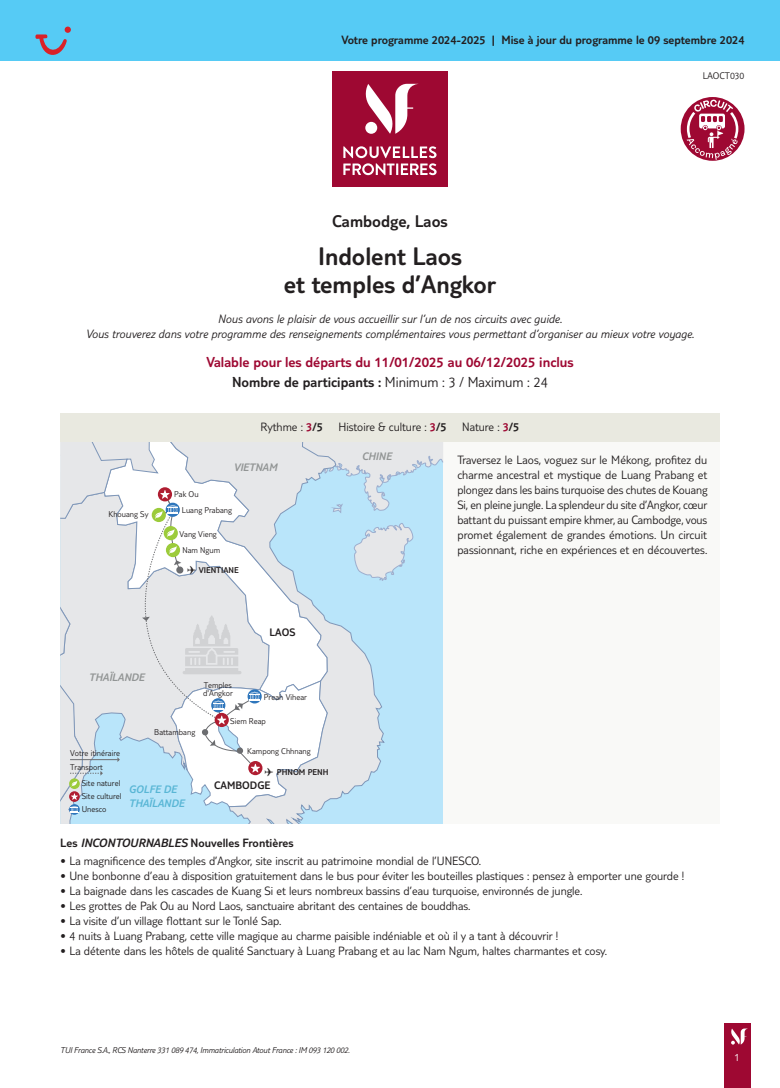
<style>
.page{position:relative;width:780px;height:1088px;background:#fff}
.page>*{position:absolute;margin:0;border:0;box-sizing:border-box;transform-origin:0 0}
.t1{font:300 26.25px/27.5px "TUI Type";color:#231f20;text-align:center}
.t2{font:300 17.5px "TUI Type";color:#231f20}
.t3{font:300 15px/19.8px "TUI Type";color:#9e0832;text-align:center}
.t4{font:300 12.5px/15px "TUI Type";color:#231f20;text-align:justify}
.t5{font:italic 300 12.5px/15px "TUI Type";color:#231f20;text-align:center}
.t6{font:300 12.5px "TUI Type";color:#231f20}
.t7{font:italic 300 11.25px "TUI Type";color:#929595}
.t8{font:italic 300 11.25px/13.5px "TUI Type";color:#59b6d5}
.t9{font:300 11.25px "TUI Type";color:#231f20}
.t10{font:300 11.25px "TUI Type";color:#fff}
.t11{font:300 10px "TUI Type";color:#231f20}
.t12{font:300 8.75px/12.9px "TUI Type";color:#231f20}
.t13{font:italic 300 8.75px "TUI Type";letter-spacing:-.02em;color:#231f20}
.t14{font:300 8.75px "TUI Type";color:#231f20}
.s1{color:#231f20}
.s2{color:#9e0832}
.s3{font-style:inherit}
.s4{font-size:22.88px;color:#6c6d70}
.s5{font-size:35.62px;color:#6c6d70}
.s6{font-style:italic}
</style>
<div class="page">
<div style="left:724px;top:1023px;width:26px;height:65px;background:#9e0832"></div>
<svg style="left:731px;top:1028px;width:17px;height:16px"></svg>
<div style="left:60px;top:441px;width:659px;height:383px;background:#f9f9f7"></div>
<div style="left:0;top:0;width:780px;height:60px;background:#56cbf5"></div>
<div style="left:332px;top:72px;width:115px;height:115px;background:#9e0832"></div>
<svg style="left:343px;top:146px;width:93px;height:29px"></svg>
<svg style="left:365px;top:84px;width:52px;height:50px"></svg>
<div style="left:60px;top:441px;width:383px;height:383px;background:#b9e5fa"></div>
<svg style="left:384px;top:441px;width:59px;height:139px"></svg>
<svg style="left:248px;top:441px;width:136px;height:383px"></svg>
<svg style="left:60px;top:441px;width:267px;height:382px;background:#e1e8ed"></svg>
<div style="left:60px;top:413px;width:659px;height:28px;background:#e9e9e0"></div>
<svg style="left:35px;top:27px;width:36px;height:28px"></svg>
<div style="left:680px;top:97px;width:64px;height:64px;background:#9e0832;border-radius:50%"></div>
<svg style="left:685px;top:100px;width:54px;height:60px"></svg>
<p class="t6" style="left:341px;top:33px;width:404px">Votre programme 2024-2025 | Mise à jour du programme le 09 septembre 2024</p>
<p class="t11" style="left:702px;top:70px;width:43px">LAOCT030</p>
<h2 class="t2" style="left:332px;top:211px;width:117px">Cambodge, Laos</h2>
<h1 class="t1" style="left:284px;top:242px;width:214px">Indolent Laos<br>et temples d’Angkor</h1>
<p class="t5" style="left:86px;top:312px;width:610px">Nous avons le plaisir de vous accueillir sur l’un de nos circuits avec guide.<br>Vous trouverez dans votre programme des renseignements complémentaires vous permettant d’organiser au mieux votre voyage.</p>
<p class="t3" style="left:206px;top:352px;width:368px">Valable pour les départs du 11/01/2025 au 06/12/2025 inclus<br><span class="s1">Nombre de participants :</span> <span class="s1">Minimum : 3 / Maximum : 24</span></p>
<p class="t12" style="left:109px;top:508px;width:41px">Khouang Sy</p>
<p class="t4" style="left:260px;top:419px;width:64px">Rythme : <span class="s2">3</span><span class="s3">/5</span></p>
<p class="t4" style="left:338px;top:419px;width:110px">Histoire &amp; culture : <span class="s2">3</span><span class="s3">/5</span></p>
<p class="t4" style="left:462px;top:419px;width:59px">Nature : <span class="s2">3</span><span class="s3">/5</span></p>
<p class="t12" style="left:160px;top:487px;width:40px"><span class="s4">•</span> Pak Ou</p>
<p class="t7" style="left:234px;top:460px;width:45px">VIETNAM</p>
<p class="t12" style="left:167px;top:503px;width:66px"><span class="s4">•</span> Luang Prabang</p>
<p class="t12" style="left:168px;top:544px;width:54px"><span class="s4">•</span> Nam Ngum</p>
<p class="t12" style="left:179px;top:527px;width:39px">Vang Vieng</p>
<p class="t14" style="left:187px;top:565px;width:53px">✈ VIENTIANE</p>
<p class="t7" style="left:362px;top:450px;width:31px">CHINE</p>
<p class="t4" style="left:457px;top:452px;width:251px">Traversez le Laos, voguez sur le Mékong, profitez du charme ancestral et mystique de Luang Prabang et plongez dans les bains turquoise des chutes de Kouang Si, en pleine jungle. La splendeur du site d’Angkor, cœur battant du puissant empire khmer, au Cambodge, vous promet également de grandes émotions. Un circuit passionnant, riche en expériences et en découvertes.</p>
<p class="t7" style="left:89px;top:671px;width:57px">THAÏLANDE</p>
<p class="t12" style="left:203px;top:680px;width:31px;line-height:8.1px">Temples d'Angkor</p>
<p class="t9" style="left:270px;top:625px;width:27px">LAOS</p>
<p class="t12" style="left:264px;top:691px;width:45px">Preah Vihear</p>
<p class="t12" style="left:230px;top:715px;width:37px">Siem Reap</p>
<p class="t12" style="left:70px;top:746px;width:52px;line-height:13.6px">Votre itinéraire<br>Transport</p>
<p class="t12" style="left:82px;top:777px;width:41px">Site naturel<br>Site culturel<br>Unesco</p>
<p class="t12" style="left:154px;top:725px;width:42px">Battambang</p>
<p class="t8" style="left:129px;top:782px;width:57px">GOLFE DE<br>THAÏLANDE</p>
<p class="t12" style="left:247px;top:744px;width:65px">Kampong Chhnang</p>
<p class="t14" style="left:247px;top:767px;width:83px"><span class="s5">•</span>✈ PHNOM PENH</p>
<p class="t9" style="left:214px;top:778px;width:58px">CAMBODGE</p>
<p class="t6" style="left:60px;top:835px;width:235px">Les <span class="s6">INCONTOURNABLES</span> Nouvelles Frontières</p>
<p class="t4" style="left:60px;top:853px;width:422px">• La magnificence des temples d’Angkor, site inscrit au patrimoine mondial de l’UNESCO.</p>
<p class="t4" style="left:60px;top:868px;width:625px">• Une bonbonne d’eau à disposition gratuitement dans le bus pour éviter les bouteilles plastiques : pensez à emporter une gourde !</p>
<p class="t4" style="left:60px;top:883px;width:524px">• La baignade dans les cascades de Kuang Si et leurs nombreux bassins d’eau turquoise, environnés de jungle.</p>
<p class="t4" style="left:60px;top:898px;width:412px">• Les grottes de Pak Ou au Nord Laos, sanctuaire abritant des centaines de bouddhas.</p>
<p class="t4" style="left:60px;top:913px;width:223px">• La visite d’un village flottant sur le Tonlé Sap.</p>
<p class="t4" style="left:60px;top:928px;width:499px">• 4 nuits à Luang Prabang, cette ville magique au charme paisible indéniable et où il y a tant à découvrir !</p>
<p class="t4" style="left:60px;top:943px;width:548px">• La détente dans les hôtels de qualité Sanctuary à Luang Prabang et au lac Nam Ngum, haltes charmantes et cosy.</p>
<p class="t13" style="left:60px;top:1045px;width:291px">TUI France S.A., RCS Nanterre 331 089 474, Immatriculation Atout France : IM 093 120 002.</p>
<p class="t10" style="left:734px;top:1050px;width:7px">1</p>
</div>
